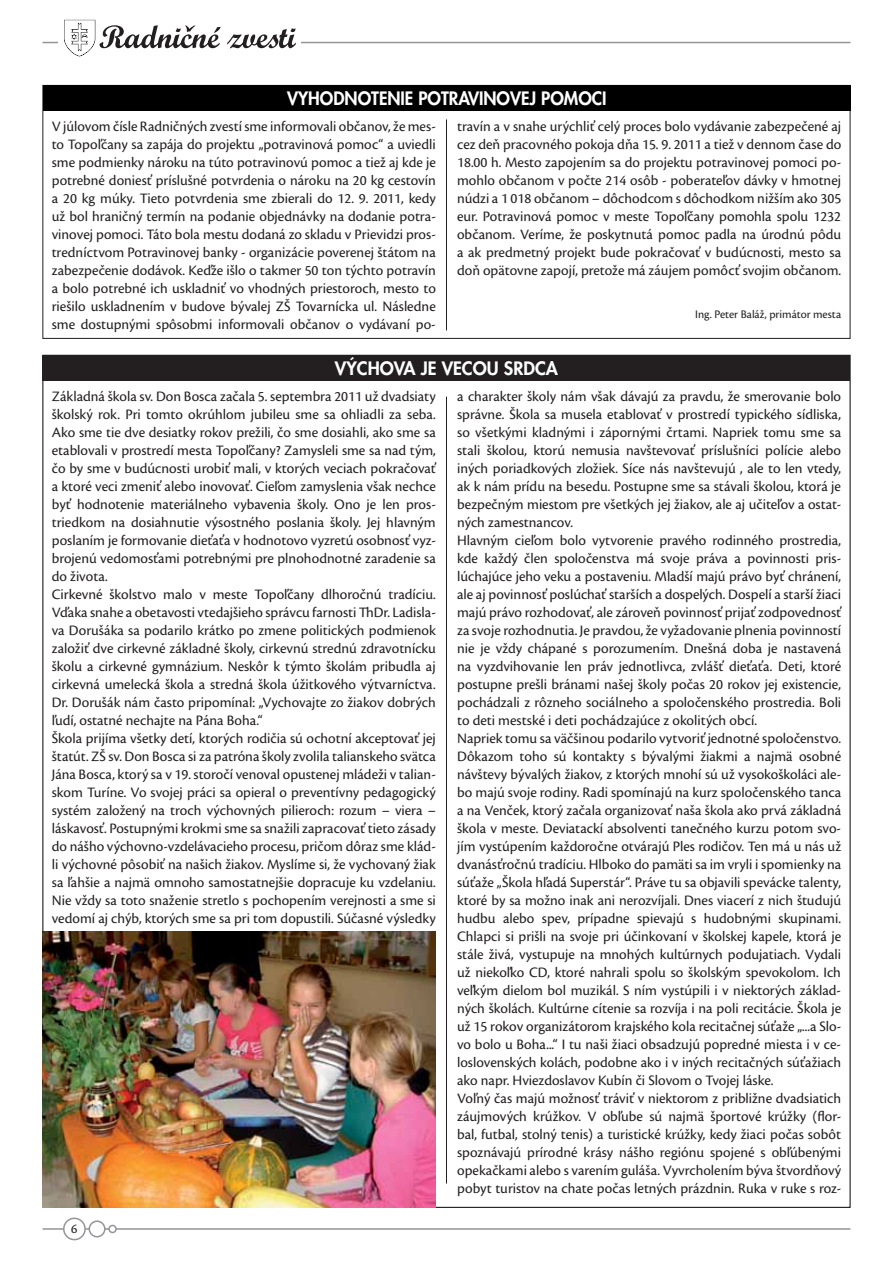
<style>
.page{position:relative;width:893px;height:1263px;background:#fff}
.page>*{position:absolute;margin:0;border:0;box-sizing:border-box;transform-origin:0 0}
.t1{font:800 18px "Futura CE";color:#fff;scale:.96 1}
.t2{font:800 18px "Futura CE";color:#fff}
.t3{font:15px/18px "Cronos Pro";color:#231f20}
.t4{font:13.5px "Cronos Pro";color:#231f20}
.t5{font:12px "Cronos Pro";color:#231f20}
</style>
<div class="page">
<hr style="left:43px;top:1228px;width:807px;height:2px;background:#939598">
<hr style="left:43px;top:42px;width:807px;height:1px;background:#939598">
<div style="left:59px;top:35px;width:242px;height:15px;background:#fff"></div>
<svg style="left:64px;top:20px;width:232px;height:37px"></svg>
<div style="left:64px;top:1218px;width:21px;height:21px;background:#fff;border-radius:50%"></div>
<div style="left:63px;top:1217px;width:23px;height:23px;border:2px solid #939598;border-radius:50%"></div>
<div style="left:89px;top:1221px;width:16px;height:16px;background:#fff;border-radius:50%"></div>
<div style="left:89px;top:1220px;width:17px;height:17px;border:2px solid #939598;border-radius:50%"></div>
<div style="left:109px;top:1225px;width:7px;height:7px;background:#fff;border-radius:50%"></div>
<div style="left:108px;top:1225px;width:9px;height:8px;border:2px solid #939598;border-radius:50%"></div>
<div style="left:43px;top:355px;width:807px;height:25px;background:#231f20"></div>
<img style="left:43px;top:932px;width:393px;height:276px">
<hr style="left:446px;top:397px;width:1px;height:786px;background:#231f20">
<div style="left:43px;top:85px;width:808px;height:26px;background:#000"></div>
<hr style="left:446px;top:120px;width:1px;height:210px;background:#231f20">
<p class="t1" style="left:287px;top:91px;width:334px">VYHODNOTENIE POTRAVINOVEJ POMOCI</p>
<p class="t3" style="left:52px;top:119px;width:386px;text-align:justify">V júlovom čísle Radničných zvestí sme informovali občanov, že mes&shy;to Topoľčany sa zapája do projektu „potravinová pomoc“ a uviedli sme podmienky nároku na túto potravinovú pomoc a tiež aj kde je potrebné doniesť príslušné potvrdenia o nároku na 20 kg cestovín a 20 kg múky. Tieto potvrdenia sme zbierali do 12. 9. 2011, kedy už bol hraničný termín na podanie objednávky na dodanie potra&shy;vinovej pomoci. Táto bola mestu dodaná zo skladu v Prievidzi pros&shy;tredníctvom Potravinovej banky - organizácie poverenej štátom na zabezpečenie dodávok. Keďže išlo o takmer 50 ton týchto potravín a bolo potrebné ich uskladniť vo vhodných priestoroch, mesto to riešilo uskladnením v budove bývalej ZŠ Tovarnícka ul. Následne sme dostupnými spôsobmi informovali občanov o vydávaní po-</p>
<p class="t3" style="left:457px;top:119px;width:386px;text-align:justify">travín a v snahe urýchliť celý proces bolo vydávanie zabezpečené aj cez deň pracovného pokoja dňa 15. 9. 2011 a tiež v dennom čase do 18.00 h. Mesto zapojením sa do projektu potravinovej pomoci po&shy;mohlo občanom v počte 214 osôb - poberateľov dávky v hmotnej núdzi a 1 018 občanom – dôchodcom s dôchodkom nižším ako 305 eur. Potravinová pomoc v meste Topoľčany pomohla spolu 1232 občanom. Veríme, že poskytnutá pomoc padla na úrodnú pôdu a ak predmetný projekt bude pokračovať v budúcnosti, mesto sa doň opätovne zapojí, pretože má záujem pomôcť svojim občanom.</p>
<p class="t5" style="left:695px;top:310px;width:147px">Ing. Peter Baláž, primátor mesta</p>
<p class="t2" style="left:335px;top:361px;width:225px">VÝCHOVA JE VECOU SRDCA</p>
<p class="t3" style="left:52px;top:388px;width:386px">Základná škola sv. Don Bosca začala 5. septembra 2011 už dvadsiaty školský rok. Pri tomto okrúhlom jubileu sme sa ohliadli za seba.<br>Ako sme tie dve desiatky rokov prežili, čo sme dosiahli, ako sme sa etablovali v prostredí mesta Topoľčany? Zamysleli sme sa nad tým, čo by sme v budúcnosti urobiť mali, v ktorých veciach pokračovať a ktoré veci zmeniť alebo inovovať. Cieľom zamyslenia však nechce byť hodnotenie materiálneho vybavenia školy. Ono je len pros&shy;triedkom na dosiahnutie výsostného poslania školy. Jej hlavným poslaním je formovanie dieťaťa v hodnotovo vyzretú osobnosť vyz&shy;brojenú vedomosťami potrebnými pre plnohodnotné zaradenie sa do života.<br>Cirkevné školstvo malo v meste Topoľčany dlhoročnú tradíciu.<br>Vďaka snahe a obetavosti vtedajšieho správcu farnosti ThDr. Ladisla&shy;va Dorušáka sa podarilo krátko po zmene politických podmienok založiť dve cirkevné základné školy, cirkevnú strednú zdravotnícku školu a cirkevné gymnázium. Neskôr k týmto školám pribudla aj cirkevná umelecká škola a stredná škola úžitkového výtvarníctva.<br>Dr. Dorušák nám často pripomínal: „Vychovajte zo žiakov dobrých ľudí, ostatné nechajte na Pána Boha.“<br>Škola prijíma všetky detí, ktorých rodičia sú ochotní akceptovať jej štatút. ZŠ sv. Don Bosca si za patróna školy zvolila talianskeho svätca Jána Bosca, ktorý sa v 19. storočí venoval opustenej mládeži v talian&shy;skom Turíne. Vo svojej práci sa opieral o preventívny pedagogický systém založený na troch výchovných pilieroch: rozum – viera – láskavosť. Postupnými krokmi sme sa snažili zapracovať tieto zásady do nášho výchovno-vzdelávacieho procesu, pričom dôraz sme klád&shy;li výchovné pôsobiť na našich žiakov. Myslíme si, že vychovaný žiak sa ľahšie a najmä omnoho samostatnejšie dopracuje ku vzdelaniu.<br>Nie vždy sa toto snaženie stretlo s pochopením verejnosti a sme si vedomí aj chýb, ktorých sme sa pri tom dopustili. Súčasné výsledky</p>
<p class="t3" style="left:457px;top:388px;width:386px">a charakter školy nám však dávajú za pravdu, že smerovanie bolo správne. Škola sa musela etablovať v prostredí typického sídliska, so všetkými kladnými i zápornými črtami. Napriek tomu sme sa stali školou, ktorú nemusia navštevovať príslušníci polície alebo iných poriadkových zložiek. Síce nás navštevujú , ale to len vtedy, ak k nám prídu na besedu. Postupne sme sa stávali školou, ktorá je bezpečným miestom pre všetkých jej žiakov, ale aj učiteľov a ostat&shy;ných zamestnancov.<br>Hlavným cieľom bolo vytvorenie pravého rodinného prostredia, kde každý člen spoločenstva má svoje práva a povinnosti pris&shy;lúchajúce jeho veku a postaveniu. Mladší majú právo byť chránení, ale aj povinnosť poslúchať starších a dospelých. Dospelí a starší žiaci majú právo rozhodovať, ale zároveň povinnosť prijať zodpovednosť za svoje rozhodnutia. Je pravdou, že vyžadovanie plnenia povinností nie je vždy chápané s porozumením. Dnešná doba je nastavená na vyzdvihovanie len práv jednotlivca, zvlášť dieťaťa. Deti, ktoré postupne prešli bránami našej školy počas 20 rokov jej existencie, pochádzali z rôzneho sociálneho a spoločenského prostredia. Boli to deti mestské i deti pochádzajúce z okolitých obcí.<br>Napriek tomu sa väčšinou podarilo vytvoriť jednotné spoločenstvo.<br>Dôkazom toho sú kontakty s bývalými žiakmi a najmä osobné návštevy bývalých žiakov, z ktorých mnohí sú už vysokoškoláci ale&shy;bo majú svoje rodiny. Radi spomínajú na kurz spoločenského tanca a na Venček, ktorý začala organizovať naša škola ako prvá základná škola v meste. Deviatackí absolventi tanečného kurzu potom svo&shy;jím vystúpením každoročne otvárajú Ples rodičov. Ten má u nás už dvanásťročnú tradíciu. Hlboko do pamäti sa im vryli i spomienky na súťaže „Škola hľadá Superstár“. Práve tu sa objavili spevácke talenty, ktoré by sa možno inak ani nerozvíjali. Dnes viacerí z nich študujú hudbu alebo spev, prípadne spievajú s hudobnými skupinami.<br>Chlapci si prišli na svoje pri účinkovaní v školskej kapele, ktorá je stále živá, vystupuje na mnohých kultúrnych podujatiach. Vydali už niekoľko CD, ktoré nahrali spolu so školským spevokolom. Ich veľkým dielom bol muzikál. S ním vystúpili i v niektorých základ&shy;ných školách. Kultúrne cítenie sa rozvíja i na poli recitácie. Škola je už 15 rokov organizátorom krajského kola recitačnej súťaže „...a Slo&shy;vo bolo u Boha...“ I tu naši žiaci obsadzujú popredné miesta i v ce&shy;loslovenských kolách, podobne ako i v iných recitačných súťažiach ako napr. Hviezdoslavov Kubín či Slovom o Tvojej láske.<br>Voľný čas majú možnosť tráviť v niektorom z približne dvadsiatich záujmových krúžkov. V obľube sú najmä športové krúžky (flor&shy;bal, futbal, stolný tenis) a turistické krúžky, kedy žiaci počas sobôt spoznávajú prírodné krásy nášho regiónu spojené s obľúbenými opekačkami alebo s varením guláša. Vyvrcholením býva štvordňový pobyt turistov na chate počas letných prázdnin. Ruka v ruke s roz-</p>
<p class="t4" style="left:71px;top:1223px;width:8px">6</p>
</div>
